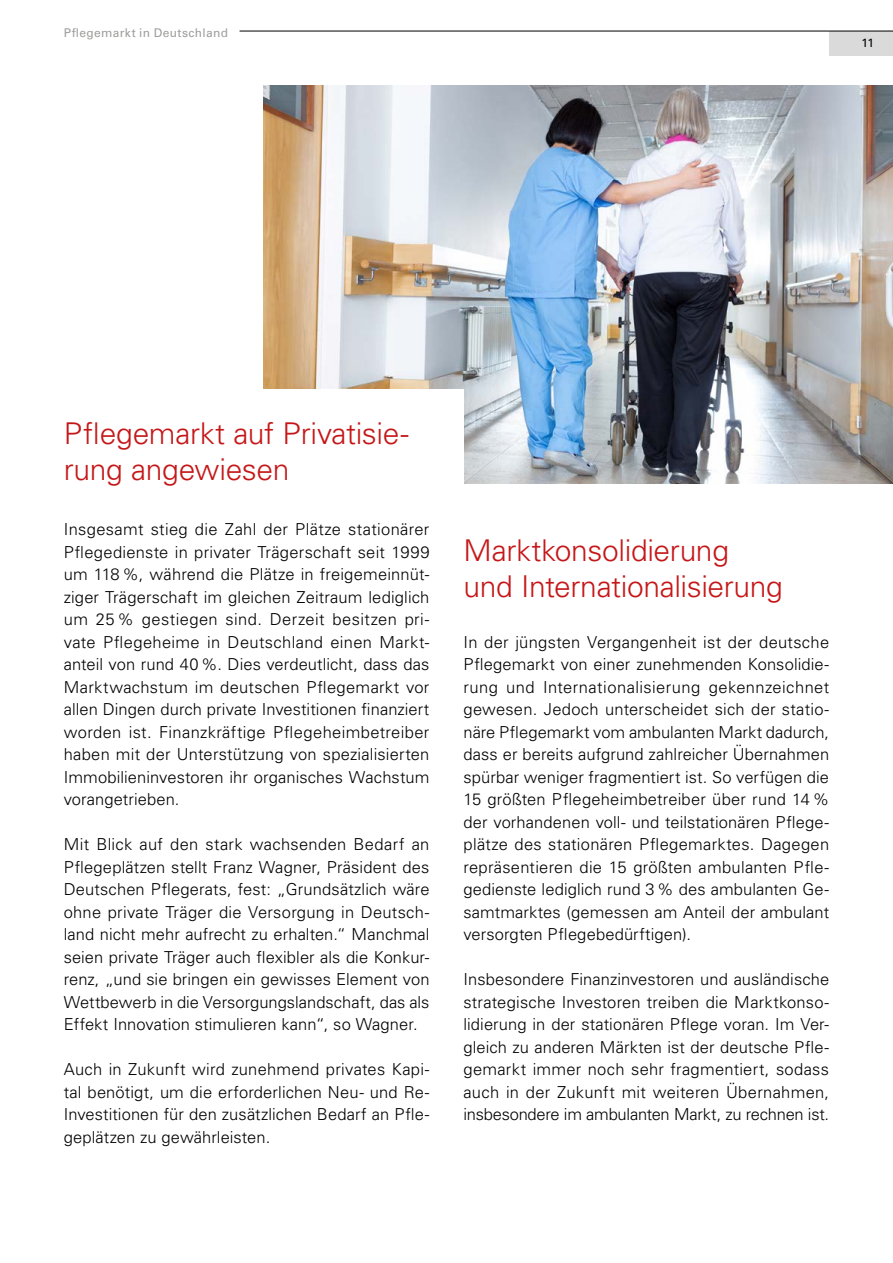
<style>
.page{position:relative;width:893px;height:1263px;background:#fff}
.page>*{position:absolute;margin:0;border:0;box-sizing:border-box;transform-origin:0 0}
.t1{font:300 30px/36px "Univers LT Std";letter-spacing:-.015em;color:#c51718}
.t2{font:300 16.5px/22.5px "Univers LT Std";letter-spacing:.005em;color:#000;text-align:justify}
.t3{font:12px "Univers LT Std";letter-spacing:.03em;color:#9d9d9c}
.t4{font:12px "Univers LT Std";color:#000}
</style>
<div class="page">
<div style="left:829px;top:31px;width:64px;height:24px;background:#dadada"></div>
<img style="left:264px;top:85px;width:629px;height:399px">
<div style="left:217px;top:389px;width:246px;height:225px;background:#fff"></div>
<hr style="left:240px;top:31px;width:653px;height:1px;background:#000">
<p class="t3" style="left:64px;top:26px;width:166px">Pflegemarkt in Deutschland</p>
<p class="t4" style="left:861px;top:35px;width:14px">11</p>
<h1 class="t1" style="left:64px;top:416px;width:346px">Pflegemarkt auf Privatisie&shy;rung angewiesen</h1>
<p class="t2" style="left:64px;top:518px;width:367px">Insgesamt stieg die Zahl der Plätze stationärer Pflegedienste in privater Trägerschaft seit 1999 um 118%, während die Plätze in freigemeinnüt&shy;ziger Trägerschaft im gleichen Zeitraum lediglich um 25 % gestiegen sind. Derzeit besitzen pri&shy;vate Pflegeheime in Deutschland einen Markt&shy;anteil von rund 40%. Dies verdeutlicht, dass das Marktwachstum im deutschen Pflegemarkt vor allen Dingen durch private Investitionen finanziert worden ist. Finanzkräftige Pflegeheimbetreiber haben mit der Unterstützung von spezialisierten Immobilieninvestoren ihr organisches Wachstum vorangetrieben.</p>
<p class="t2" style="left:64px;top:833px;width:367px">Mit Blick auf den stark wachsenden Bedarf an Pflegeplätzen stellt Franz Wagner, Präsident des Deutschen Pflegerats, fest: „Grundsätzlich wäre ohne private Träger die Versorgung in Deutsch&shy;land nicht mehr aufrecht zu erhalten.“ Manchmal seien private Träger auch flexibler als die Konkur&shy;renz, „und sie bringen ein gewisses Element von Wettbewerb in die Versorgungslandschaft, das als Effekt Innovation stimulieren kann“, so Wagner.</p>
<p class="t2" style="left:64px;top:1058px;width:367px">Auch in Zukunft wird zunehmend privates Kapi&shy;tal benötigt, um die erforderlichen Neu- und Re-Investitionen für den zusätzlichen Bedarf an Pfle&shy;geplätzen zu gewährleisten.</p>
<h1 class="t1" style="left:463px;top:532px;width:321px">Marktkonsolidierung und Internationalisierung</h1>
<p class="t2" style="left:463px;top:630px;width:367px">In der jüngsten Vergangenheit ist der deutsche Pflegemarkt von einer zunehmenden Konsolidie&shy;rung und Internationalisierung gekennzeichnet gewesen. Jedoch unterscheidet sich der statio&shy;näre Pflegemarkt vom ambulanten Markt dadurch, dass er bereits aufgrund zahlreicher Übernahmen spürbar weniger fragmentiert ist. So verfügen die 15 größten Pflegeheimbetreiber über rund 14% der vorhandenen voll- und teilstationären Pflege&shy;plätze des stationären Pflegemarktes. Dagegen repräsentieren die 15 größten ambulanten Pfle&shy;gedienste lediglich rund 3% des ambulanten Ge&shy;samtmarktes (gemessen am Anteil der ambulant versorgten Pflegebedürftigen).</p>
<p class="t2" style="left:463px;top:968px;width:367px">Insbesondere Finanzinvestoren und ausländische strategische Investoren treiben die Marktkonso&shy;lidierung in der stationären Pflege voran. Im Ver&shy;gleich zu anderen Märkten ist der deutsche Pfle&shy;gemarkt immer noch sehr fragmentiert, sodass auch in der Zukunft mit weiteren Übernahmen, insbesondere im ambulanten Markt, zu rechnen ist.</p>
</div>
